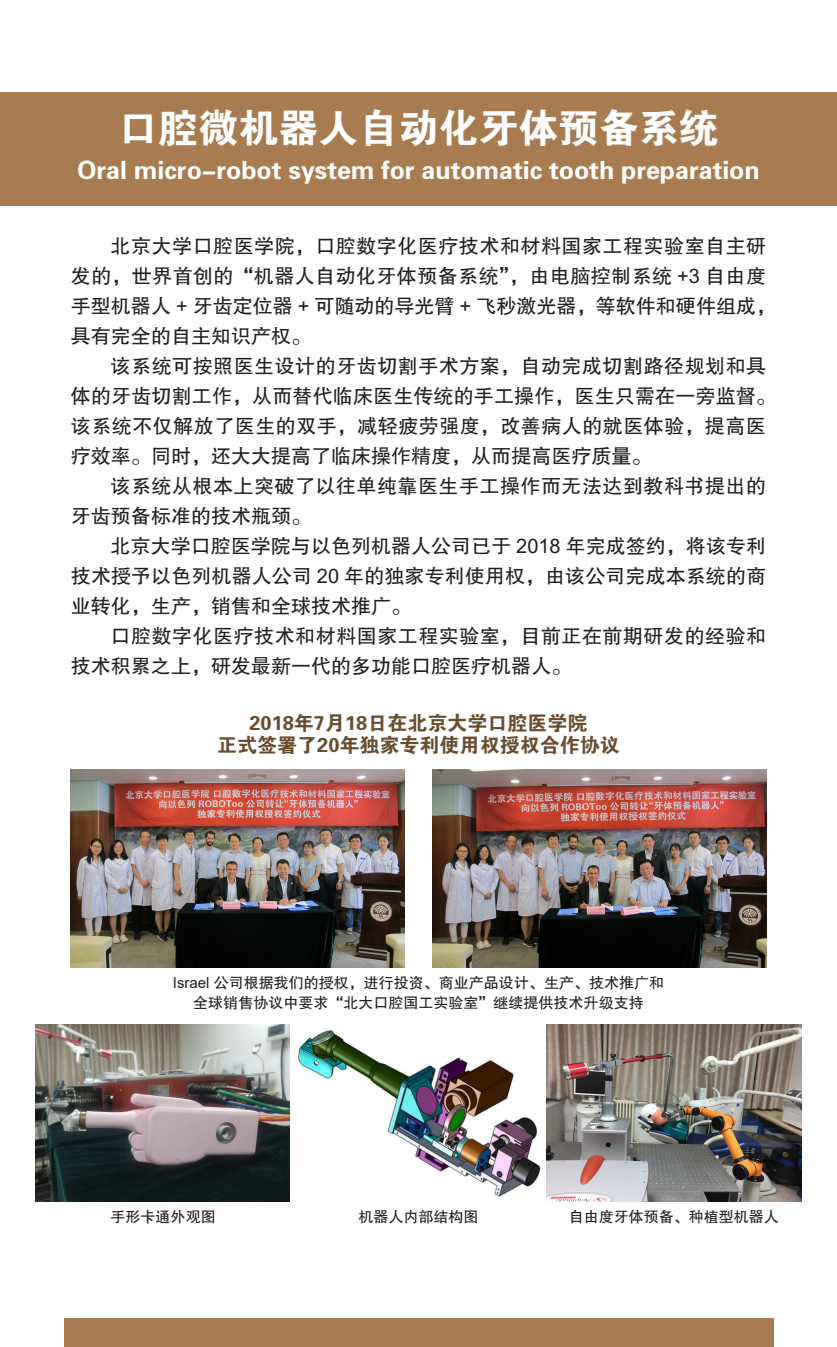
<style>
.page{position:relative;width:837px;height:1347px;background:#fff}
.page>*{position:absolute;margin:0;border:0;box-sizing:border-box;transform-origin:0 0}
.t1{font:40px "FZDHTJW GB1 0";color:#fff}
.t2{font:25px "FZDHTJW GB1 0";color:#fff}
.t3{font:20px/30px "FZHTJW GB1 0";letter-spacing:.02em;color:#231f20}
.t4{font:20px/21.2px "FZDHTJW GB1 0";color:#6a4d2e;text-align:center}
.t5{font:15px/20px "FZHTJW GB1 0";color:#231f20;text-align:center}
.s1{font-family:"Arial"}
</style>
<div class="page">
<div style="left:64px;top:1318px;width:708px;height:28px;background:#a97b50"></div>
<div style="left:0;top:92px;width:836px;height:114px;background:#a97b50"></div>
<img style="left:71px;top:769px;width:333px;height:198px">
<img style="left:432px;top:769px;width:333px;height:198px">
<img style="left:35px;top:1024px;width:766px;height:177px">
<h1 class="t1" style="left:118px;top:106px;width:601px">口腔微机器人自动化牙体预备系统</h1>
<p class="t2" style="left:77px;top:157px;width:684px">Oral micro-robot system for automatic tooth preparation</p>
<p class="t3" style="left:71px;top:231px;width:706px;text-indent:40px">北京大学口腔医学院，口腔数字化医疗技术和材料国家工程实验室自主研发的，世界首创的“机器人自动化牙体预备系统”，由电脑控制系统 <span class="s1">+3</span> 自由度手型机器人 <span class="s1">+</span> 牙齿定位器 <span class="s1">+</span> 可随动的导光臂 <span class="s1">+</span> 飞秒激光器，等软件和硬件组成，具有完全的自主知识产权。</p>
<p class="t3" style="left:71px;top:351px;width:706px;text-indent:40px">该系统可按照医生设计的牙齿切割手术方案，自动完成切割路径规划和具体的牙齿切割工作，从而替代临床医生传统的手工操作，医生只需在一旁监督。该系统不仅解放了医生的双手，减轻疲劳强度，改善病人的就医体验，提高医疗效率。同时，还大大提高了临床操作精度，从而提高医疗质量。</p>
<p class="t3" style="left:71px;top:471px;width:696px;text-indent:40px">该系统从根本上突破了以往单纯靠医生手工操作而无法达到教科书提出的牙齿预备标准的技术瓶颈。</p>
<p class="t3" style="left:71px;top:531px;width:696px;text-align:justify;text-indent:40px">北京大学口腔医学院与以色列机器人公司已于 <span class="s1">2018</span> 年完成签约，将该专利技术授予以色列机器人公司 <span class="s1">20</span> 年的独家专利使用权，由该公司完成本系统的商业转化，生产，销售和全球技术推广。</p>
<p class="t3" style="left:71px;top:621px;width:696px;text-indent:40px">口腔数字化医疗技术和材料国家工程实验室，目前正在前期研发的经验和技术积累之上，研发最新一代的多功能口腔医疗机器人。</p>
<p class="t4" style="left:217px;top:713px;width:404px">2018年7月18日在北京大学口腔医学院<br>正式签署了20年独家专利使用权授权合作协议</p>
<p class="t5" style="left:173px;top:972px;width:492px"><span class="s1">Israel</span> 公司根据我们的授权，进行投资、商业产品设计、生产、技术推广和全球销售协议中要求“北大口腔国工实验室”继续提供技术升级支持</p>
<p class="t5" style="left:110px;top:1206px;width:106px">手形卡通外观图</p>
<p class="t5" style="left:358px;top:1206px;width:121px">机器人内部结构图</p>
<p class="t5" style="left:568px;top:1206px;width:211px">自由度牙体预备、种植型机器人</p>
</div>
